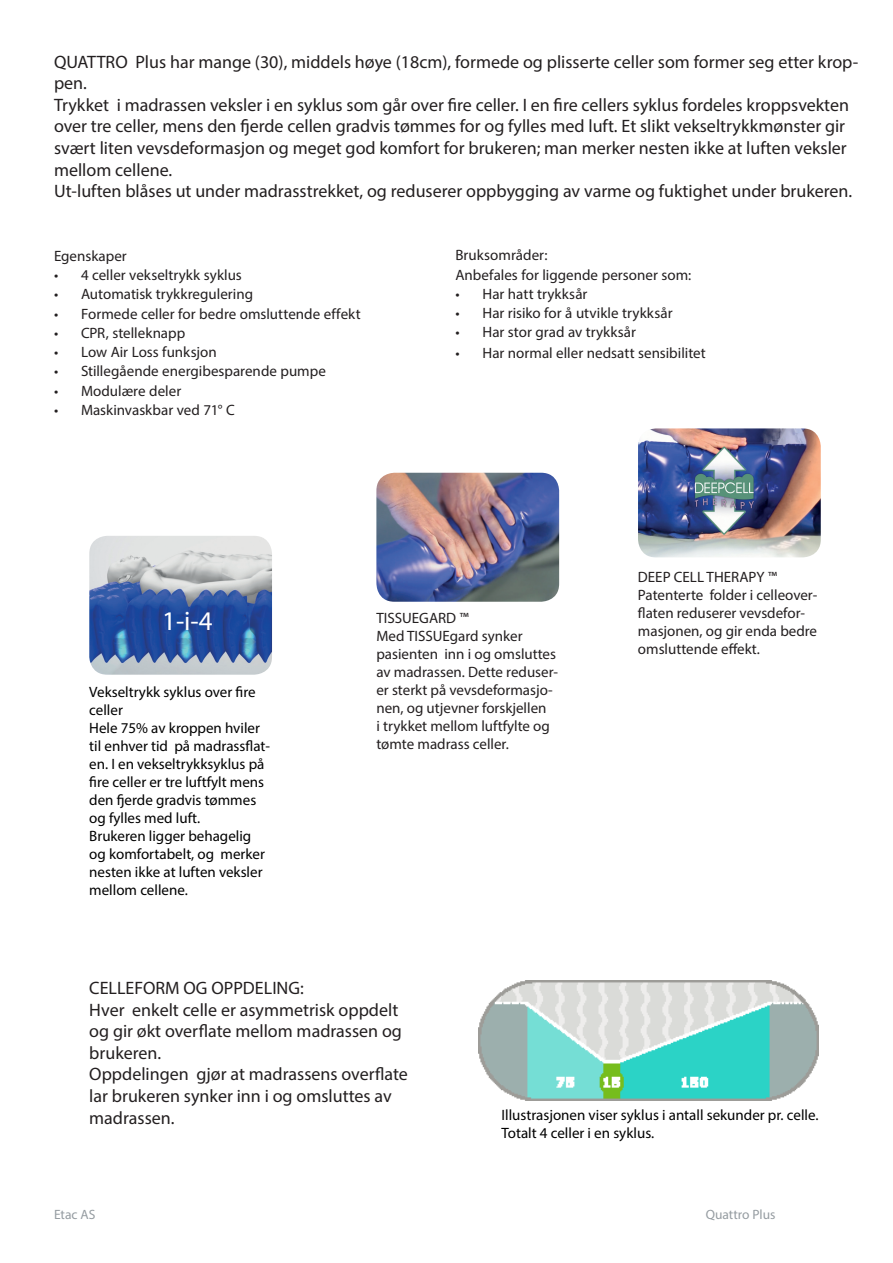
<style>
.page{position:relative;width:893px;height:1263px;background:#fff}
.page>*{position:absolute;margin:0;border:0;box-sizing:border-box;transform-origin:0 0}
.t1{font:27px "Myriad Pro";color:#fff}
.t2{font:18px/21.6px "Myriad Pro";color:#231f20}
.Intermediate_heading{font:15px/18px "Myriad Pro";color:#231f20}
.t3{font:15px/18px "Myriad Pro";color:#000}
.t4{font:13.5px "Myriad Pro";color:#959ca1}
</style>
<div class="page">
<img style="left:89px;top:536px;width:183px;height:139px">
<img style="left:638px;top:428px;width:183px;height:129px">
<img style="left:376px;top:473px;width:183px;height:129px">
<img style="left:478px;top:980px;width:341px;height:120px">
<p class="t2" style="left:54px;top:50px;width:806px">QUATTRO Plus har mange (30), middels høye (18cm), formede og plisserte celler som former seg etter krop&shy;pen.<br>Trykket i madrassen veksler i en syklus som går over fire celler. I en fire cellers syklus fordeles kroppsvekten over tre celler, mens den fjerde cellen gradvis tømmes for og fylles med luft. Et slikt vekseltrykkmønster gir svært liten vevsdeformasjon og meget god komfort for brukeren; man merker nesten ikke at luften veksler mellom cellene.<br>Ut-luften blåses ut under madrasstrekket, og reduserer oppbygging av varme og fuktighet under brukeren.</p>
<p class="Intermediate_heading" style="left:54px;top:246px;width:74px">Egenskaper</p>
<p class="Intermediate_heading" style="left:54px;top:266px;width:189px">• 4 celler vekseltrykk syklus</p>
<p class="Intermediate_heading" style="left:54px;top:285px;width:201px">• Automatisk trykkregulering</p>
<p class="Intermediate_heading" style="left:54px;top:304px;width:308px">• Formede celler for bedre omsluttende effekt</p>
<p class="Intermediate_heading" style="left:54px;top:323px;width:133px">• CPR, stelleknapp</p>
<p class="Intermediate_heading" style="left:54px;top:343px;width:164px">• Low Air Loss funksjon</p>
<p class="Intermediate_heading" style="left:54px;top:362px;width:273px">• Stillegående energibesparende pumpe</p>
<p class="Intermediate_heading" style="left:54px;top:381px;width:129px">• Modulære deler</p>
<p class="Intermediate_heading" style="left:54px;top:400px;width:182px">• Maskinvaskbar ved 71° C</p>
<p class="Intermediate_heading" style="left:455px;top:246px;width:93px">Bruksområder:</p>
<p class="Intermediate_heading" style="left:455px;top:265px;width:237px">Anbefales for liggende personer som:</p>
<p class="Intermediate_heading" style="left:455px;top:285px;width:133px">• Har hatt trykksår</p>
<p class="Intermediate_heading" style="left:455px;top:304px;width:219px">• Har risiko for å utvikle trykksår</p>
<p class="Intermediate_heading" style="left:455px;top:323px;width:182px">• Har stor grad av trykksår</p>
<p class="Intermediate_heading" style="left:455px;top:344px;width:252px">• Har normal eller nedsatt sensibilitet</p>
<p class="t1" style="left:162px;top:604px;width:52px">1-i-4</p>
<p class="t3" style="left:89px;top:683px;width:168px">Vekseltrykk syklus over fire celler</p>
<p class="t3" style="left:89px;top:719px;width:182px">Hele 75% av kroppen hviler til enhver tid på madrassflat&shy;en. I en vekseltrykksyklus på fire celler er tre luftfylt mens den fjerde gradvis tømmes og fylles med luft.</p>
<p class="t3" style="left:89px;top:827px;width:177px">Brukeren ligger behagelig og komfortabelt, og merker nesten ikke at luften veksler mellom cellene.</p>
<p class="Intermediate_heading" style="left:376px;top:609px;width:94px">TISSUEGARD ™</p>
<p class="Intermediate_heading" style="left:376px;top:627px;width:183px">Med TISSUEgard synker pasienten inn i og omsluttes av madrassen. Dette reduser&shy;er sterkt på vevsdeformasjo&shy;nen, og utjevner forskjellen<br>i trykket mellom luftfylte og tømte madrass celler.</p>
<p class="Intermediate_heading" style="left:638px;top:568px;width:141px">DEEP CELL THERAPY ™</p>
<p class="Intermediate_heading" style="left:638px;top:586px;width:181px">Patenterte folder i celleover&shy;flaten reduserer vevsdefor&shy;masjonen, og gir enda bedre omsluttende effekt.</p>
<p class="t2" style="left:89px;top:977px;width:216px">CELLEFORM OG OPPDELING:</p>
<p class="t2" style="left:89px;top:998px;width:320px">Hver enkelt celle er asymmetrisk oppdelt og gir økt overflate mellom madrassen og brukeren.<br>Oppdelingen gjør at madrassens overflate lar brukeren synker inn i og omsluttes av madrassen.</p>
<p class="t3" style="left:501px;top:1106px;width:319px">Illustrasjonen viser syklus i antall sekunder pr. celle.<br>Totalt 4 celler i en syklus.</p>
<p class="t4" style="left:54px;top:1206px;width:43px">Etac AS</p>
<p class="t4" style="left:706px;top:1206px;width:71px">Quattro Plus</p>
</div>
